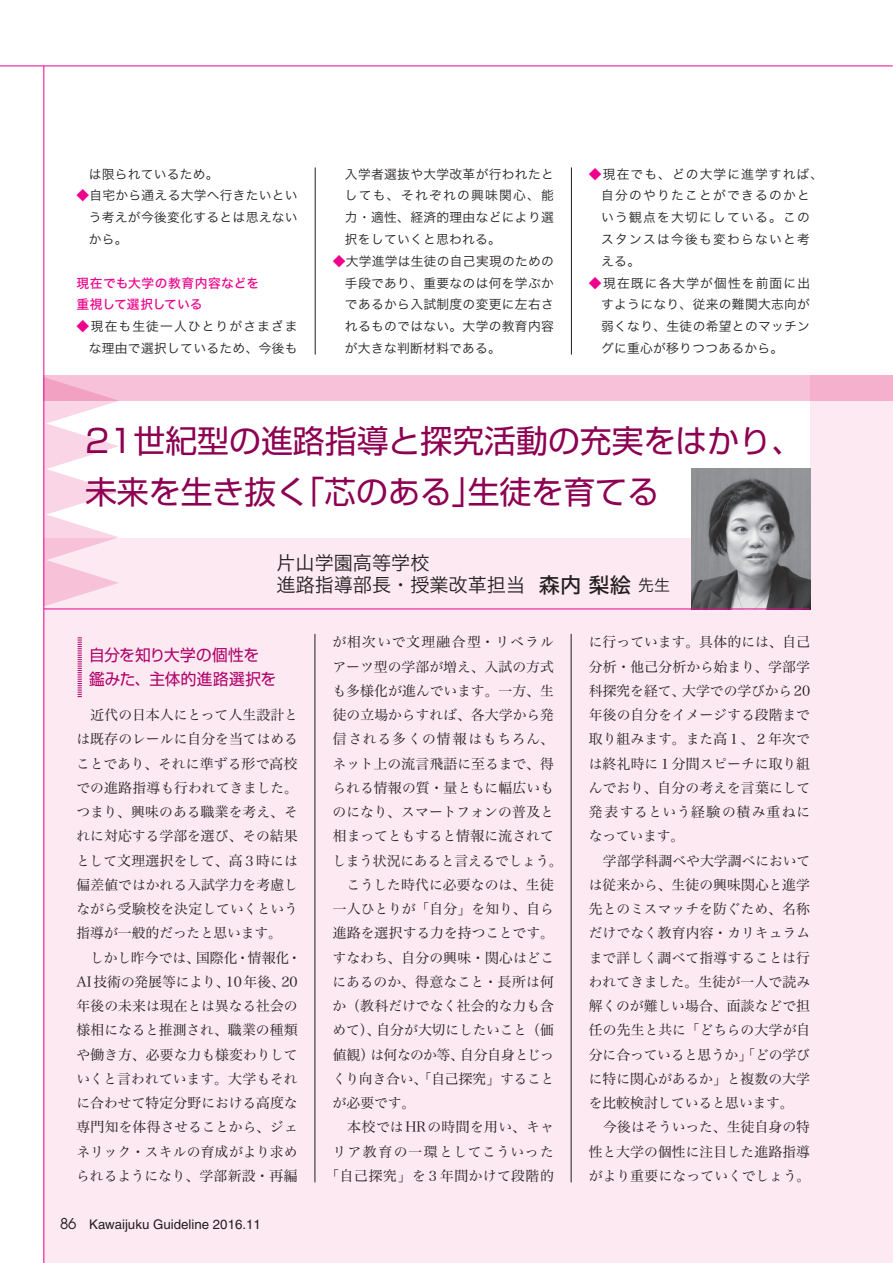
<style>
.page{position:relative;width:893px;height:1263px;background:#fff}
.page>*{position:absolute;margin:0;border:0;box-sizing:border-box;transform-origin:0 0}
.t1{font:31.95px "Shin Go Pro";color:#8d0052}
.t2{font:19.2px "Hira Kaku Std W3";color:#231f20}
.t3{font:15.9px "Shin Go Pro";letter-spacing:.015em;color:#b0016a}
.t4{font:13.8px/24.3px "Hira Min Std W3";color:#231f20;text-align:justify}
.t5{font:13.8px/24.3px "Hira Min Std W3";letter-spacing:.04em;color:#231f20;text-align:center}
.t6{font:13.35px "Helvetica";color:#231f20}
.t7{font:12.75px/21.8px "Hira Kaku Std W3";letter-spacing:.025em;color:#231f20;text-align:justify}
.t8{font:12.75px/21.8px "Hira Kaku Std W3";letter-spacing:.1em;color:#231f20}
.t9{font:12.75px/21.8px "Hira Kaku Std W3";letter-spacing:.085em;color:#231f20;text-align:right}
.t10{font:12.75px "Hira Kaku Std W5";letter-spacing:.025em;color:#ed028c}
.t11{font:12.75px "Hira Kaku Std W5";letter-spacing:-.005em;color:#ed028c}
.s1{color:#ed028c}
.s2{font-family:"Hira Kaku Std W5";font-size:21.3px}
.s3{font-size:15.9px}
.s4{font-family:"Avant Garde";font-size:14.85px}
</style>
<div class="page">
<div style="left:44px;top:376px;width:849px;height:887px;background:#fce9f1"></div>
<div style="left:44px;top:376px;width:766px;height:162px;background:#fff"></div>
<svg style="left:45px;top:401px;width:74px;height:205px"></svg>
<div style="left:44px;top:376px;width:849px;height:25px;background:#f7c1d9"></div>
<img style="left:691px;top:469px;width:119px;height:140px">
<hr style="left:44px;top:609px;width:766px;height:1px;background:#ed028c">
<hr style="left:315px;top:634px;width:1px;height:548px;background:#231f20">
<svg style="left:78px;top:637px;width:4px;height:60px"></svg>
<hr style="left:571px;top:634px;width:1px;height:548px;background:#231f20">
<hr style="left:315px;top:167px;width:1px;height:188px;background:#231f20">
<hr style="left:571px;top:167px;width:1px;height:188px;background:#231f20">
<hr style="left:0;top:66px;width:893px;height:1px;background:#ed028c">
<svg style="left:892px;top:65px;width:1px;height:336px"></svg>
<hr style="left:44px;top:66px;width:1px;height:1197px;background:#ed028c">
<p class="t7" style="left:89px;top:163px;width:131px">は限られているため。</p>
<p class="t7" style="left:89px;top:185px;width:210px;text-indent:-12px"><span class="s1">◆</span>自宅から通える大学へ行きたいという考えが今後変化するとは思えないから。</p>
<p class="t10" style="left:77px;top:273px;width:184px">現在でも大学の教育内容などを</p>
<p class="t11" style="left:77px;top:295px;width:128px">重視して選択している</p>
<p class="t9" style="left:77px;top:315px;width:223px"><span class="s1">◆</span>現在も生徒一人ひとりがさまざまな理由で選択しているため、今後も</p>
<p class="t7" style="left:345px;top:163px;width:210px">入学者選抜や大学改革が行われたとしても、それぞれの興味関心、能力・適性、経済的理由などにより選択をしていくと思われる。</p>
<p class="t7" style="left:345px;top:250px;width:210px;text-indent:-12px"><span class="s1">◆</span>大学進学は生徒の自己実現のための手段であり、重要なのは何を学ぶかであるから入試制度の変更に左右されるものではない。大学の教育内容が大きな判断材料である。</p>
<p class="t8" style="left:601px;top:163px;width:223px;text-indent:-12px"><span class="s1">◆</span>現在でも、どの大学に進学すれば、自分のやりたことができるのかという観点を大切にしている。このスタンスは今後も変わらないと考える。</p>
<p class="t7" style="left:601px;top:272px;width:210px;text-indent:-12px"><span class="s1">◆</span>現在既に各大学が個性を前面に出すようになり、従来の難関大志向が弱くなり、生徒の希望とのマッチングに重心が移りつつあるから。</p>
<p class="t1" style="left:85px;top:415px;width:720px">21世紀型の進路指導と探究活動の充実をはかり、</p>
<p class="t1" style="left:85px;top:466px;width:576px">未来を生き抜く「芯のある」生徒を育てる</p>
<p class="t2" style="left:276px;top:548px;width:155px">片山学園高等学校</p>
<p class="t2" style="left:276px;top:571px;width:395px">進路指導部長・授業改革担当 <span class="s2">森内 梨絵</span> <span class="s3">先生</span></p>
<p class="t3" style="left:89px;top:642px;width:171px">自分を知り大学の個性を</p>
<p class="t3" style="left:89px;top:666px;width:188px">鑑みた、主体的進路選択を</p>
<p class="t4" style="left:76px;top:702px;width:223px">　近代の日本人にとって人生設計とは既存のレールに自分を当てはめることであり、それに準ずる形で高校での進路指導も行われてきました。つまり、興味のある職業を考え、それに対応する学部を選び、その結果として文理選択をして、高３時には偏差値ではかれる入試学力を考慮しながら受験校を決定していくという指導が一般的だったと思います。</p>
<p class="t4" style="left:76px;top:945px;width:227px;text-align:left">　しかし昨今では、国際化・情報化・<br>AI技術の発展等により、10年後、20年後の未来は現在とは異なる社会の様相になると推測され、職業の種類や働き方、必要な力も様変わりしていくと言われています。大学もそれに合わせて特定分野における高度な専門知を体得させることから、ジェネリック・スキルの育成がより求められるようになり、学部新設・再編</p>
<p class="t6" style="left:60px;top:1216px;width:202px"><span class="s4">86</span> Kawaijuku Guideline 2016.11</p>
<p class="t4" style="left:332px;top:630px;width:232px;text-align:left">が相次いで文理融合型・リベラルアーツ型の学部が増え、入試の方式も多様化が進んでいます。一方、生徒の立場からすれば、各大学から発信される多くの情報はもちろん、ネット上の流言飛語に至るまで、得られる情報の質・量ともに幅広いものになり、スマートフォンの普及と相まってともすると情報に流されてしまう状況にあると言えるでしょう。</p>
<p class="t4" style="left:332px;top:872px;width:223px">　こうした時代に必要なのは、生徒一人ひとりが「自分」を知り、自ら進路を選択する力を持つことです。すなわち、自分の興味・関心はどこにあるのか、得意なこと・長所は何か（教科だけでなく社会的な力も含めて）、自分が大切にしたいこと（価値観）は何なのか等、自分自身とじっくり向き合い、「自己探究」することが必要です。</p>
<p class="t5" style="left:326px;top:1114px;width:230px">　本校ではHRの時間を用い、キャリア教育の一環としてこういった「自己探究」を３年間かけて段階的</p>
<p class="t4" style="left:589px;top:630px;width:223px">に行っています。具体的には、自己分析・他己分析から始まり、学部学科探究を経て、大学での学びから20年後の自分をイメージする段階まで取り組みます。また高１、２年次では終礼時に１分間スピーチに取り組んでおり、自分の考えを言葉にして発表するという経験の積み重ねになっています。</p>
<p class="t4" style="left:589px;top:848px;width:223px">　学部学科調べや大学調べにおいては従来から、生徒の興味関心と進学先とのミスマッチを防ぐため、名称だけでなく教育内容・カリキュラムまで詳しく調べて指導することは行われてきました。生徒が一人で読み解くのが難しい場合、面談などで担任の先生と共に「どちらの大学が自分に合っていると思うか」「どの学びに特に関心があるか」と複数の大学を比較検討していると思います。</p>
<p class="t4" style="left:589px;top:1114px;width:223px">　今後はそういった、生徒自身の特性と大学の個性に注目した進路指導がより重要になっていくでしょう。</p>
</div>
